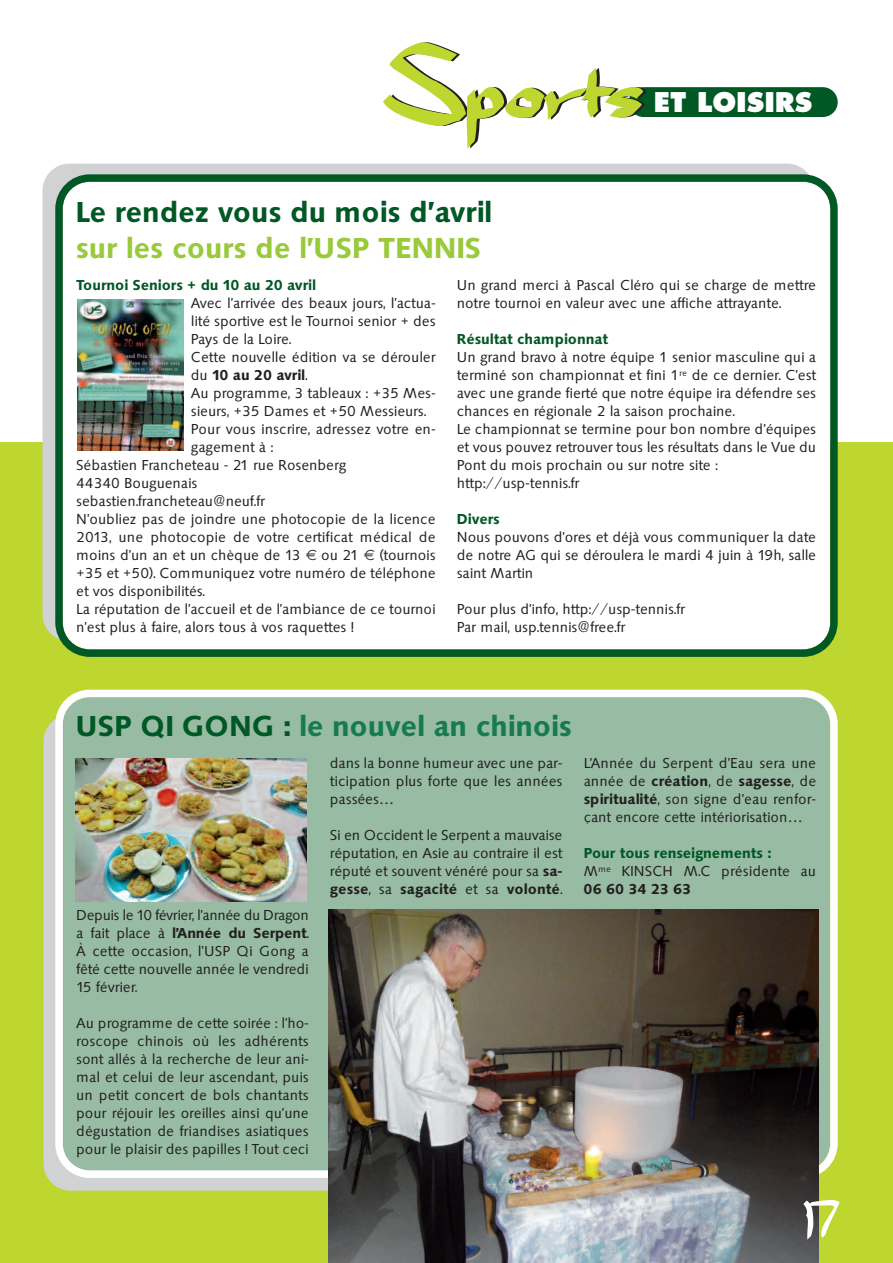
<style>
.page{position:relative;width:893px;height:1263px;background:#fff}
.page>*{position:absolute;margin:0;border:0;box-sizing:border-box;transform-origin:0 0}
.t1{font:600 30px "Saxony";color:#177b50}
.t2{font:600 30px "Saxony";color:#005824}
.t3{font:600 30px "Saxony";color:#99ca3b}
.t4{font:800 26.4px "Futura";color:#fff}
.t5{font:15px/18px "Saxony";color:#231f20;text-align:justify}
.t6{font:600 15px/18px "Saxony";color:#005824}
.t7{font:600 15px "Saxony";color:#231f20}
.s1{font-weight:400}
.s2{color:#005824}
.s3{font-weight:600}
.s4{font-weight:400;color:#231f20}
.s5{color:#231f20}
</style>
<div class="page">
<div style="left:0;top:442px;width:893px;height:821px;background:#bed630"></div>
<div style="left:43px;top:164px;width:771px;height:477px;background:#d1d2d4;border-radius:27px"></div>
<div style="left:55px;top:174px;width:783px;height:483px;background:#fff"></div>
<div style="left:629px;top:87px;width:209px;height:30px;background:#005824;border-radius:15px"></div>
<svg style="left:383px;top:42px;width:263px;height:107px"></svg>
<img style="left:78px;top:300px;width:106px;height:151px">
<div style="left:44px;top:714px;width:772px;height:477px;background:#d1d2d4;border-radius:27px"></div>
<svg style="left:55px;top:690px;width:783px;height:488px;background:#9ebfa8"></svg>
<img style="left:75px;top:758px;width:232px;height:144px">
<img style="left:329px;top:910px;width:489px;height:353px">
<svg style="left:803px;top:1200px;width:37px;height:39px"></svg>
<svg style="left:306px;top:550px;width:10px;height:10px"></svg>
<svg style="left:364px;top:550px;width:11px;height:10px"></svg>
<h1 class="t2" style="left:77px;top:194px;width:418px">Le rendez vous du mois d’avril</h1>
<h1 class="t3" style="left:77px;top:230px;width:407px">sur les cours de l’USP TENNIS</h1>
<h2 class="t4" style="left:654px;top:90px;width:160px">ET LOISIRS</h2>
<p class="t6" style="left:77px;top:276px;width:241px">Tournoi Seniors + du 10 au 20 avril</p>
<p class="t5" style="left:191px;top:294px;width:246px">Avec l’arrivée des beaux jours, l’actua-</p>
<p class="t5" style="left:191px;top:312px;width:246px">lité sportive est le Tournoi senior + des</p>
<p class="t5" style="left:191px;top:330px;width:102px">Pays de la Loire.</p>
<p class="t5" style="left:191px;top:348px;width:246px">Cette nouvelle édition va se dérouler</p>
<p class="t7" style="left:191px;top:366px;width:118px"><span class="s1">du</span> 10 au 20 avril<span class="s1">.</span></p>
<p class="t5" style="left:191px;top:384px;width:246px">Au programme, 3 tableaux : +35 Mes-</p>
<p class="t5" style="left:191px;top:402px;width:237px">sieurs, +35 Dames et +50 Messieurs.</p>
<p class="t5" style="left:191px;top:420px;width:246px">Pour vous inscrire, adressez votre en-</p>
<p class="t5" style="left:191px;top:438px;width:84px">gagement à :</p>
<p class="t5" style="left:77px;top:456px;width:271px">Sébastien Francheteau - 21 rue Rosenberg</p>
<p class="t5" style="left:77px;top:474px;width:123px">44340 Bouguenais</p>
<p class="t5" style="left:77px;top:492px;width:190px">sebastien.francheteau@neuf.fr</p>
<p class="t5" style="left:77px;top:510px;width:361px">N’oubliez pas de joindre une photocopie de la licence</p>
<p class="t5" style="left:77px;top:528px;width:361px">2013, une photocopie de votre certificat médical de</p>
<p class="t5" style="left:77px;top:546px;width:226px">moins d’un an et un chèque de 13</p>
<p class="t5" style="left:322px;top:546px;width:39px">ou 21</p>
<p class="t5" style="left:77px;top:546px;width:361px;text-align:left;text-indent:303px">(tournois +35 et +50). Communiquez votre numéro de téléphone et vos disponibilités.<br>La réputation de l’accueil et de l’ambiance de ce tournoi n’est plus à faire, alors tous à vos raquettes !</p>
<p class="t5" style="left:457px;top:276px;width:361px">Un grand merci à Pascal Cléro qui se charge de mettre notre tournoi en valeur avec une affiche attrayante.</p>
<p class="t6" style="left:457px;top:330px;width:153px">Résultat championnat</p>
<p class="t5" style="left:457px;top:348px;width:361px;text-align:left">Un grand bravo à notre équipe 1 senior masculine qui a terminé son championnat et fini 1<sup>re</sup> de ce dernier. C’est avec une grande fierté que notre équipe ira défendre ses chances en régionale 2 la saison prochaine.<br>Le championnat se termine pour bon nombre d’équipes et vous pouvez retrouver tous les résultats dans le Vue du Pont du mois prochain ou sur notre site : http://usp-tennis.fr</p>
<p class="t6" style="left:457px;top:510px;width:45px">Divers</p>
<p class="t5" style="left:457px;top:528px;width:361px">Nous pouvons d’ores et déjà vous communiquer la date de notre AG qui se déroulera le mardi 4 juin à 19h, salle saint Martin</p>
<p class="t5" style="left:457px;top:600px;width:230px">Pour plus d’info, http://usp-tennis.fr<br>Par mail, usp.tennis@free.fr</p>
<h1 class="t1" style="left:77px;top:708px;width:497px"><span class="s2">USP QI GONG :</span> le nouvel an chinois</h1>
<p class="t5" style="left:77px;top:906px;width:234px">Depuis le 10 février, l’année du Dragon a fait place à <span class="s3">l’Année du Serpent</span>.<br>À cette occasion, l’USP Qi Gong a fêté cette nouvelle année le vendredi 15 février.</p>
<p class="t5" style="left:77px;top:1014px;width:234px">Au programme de cette soirée : l’ho&shy;roscope chinois où les adhérents sont allés à la recherche de leur ani&shy;mal et celui de leur ascendant, puis un petit concert de bols chantants pour réjouir les oreilles ainsi qu’une dégustation de friandises asiatiques pour le plaisir des papilles ! Tout ceci</p>
<p class="t5" style="left:330px;top:754px;width:234px">dans la bonne humeur avec une par&shy;ticipation plus forte que les années passées…</p>
<p class="t5" style="left:330px;top:826px;width:234px">Si en Occident le Serpent a mauvaise réputation, en Asie au contraire il est réputé et souvent vénéré pour sa <span class="s3">sa&shy;gesse</span>, sa <span class="s3">sagacité</span> et sa <span class="s3">volonté</span>.</p>
<p class="t5" style="left:584px;top:754px;width:234px">L’Année du Serpent d’Eau sera une année de <span class="s3">création</span>, de <span class="s3">sagesse</span>, de <span class="s3">spiritualité</span>, son signe d’eau renfor&shy;çant encore cette intériorisation…</p>
<p class="t6" style="left:584px;top:844px;width:234px">Pour tous renseignements :<br><span class="s4">M</span><sup>me</sup> <span class="s4">KINSCH M.C présidente au<br></span><span class="s5">06 60 34 23 63</span></p>
</div>
